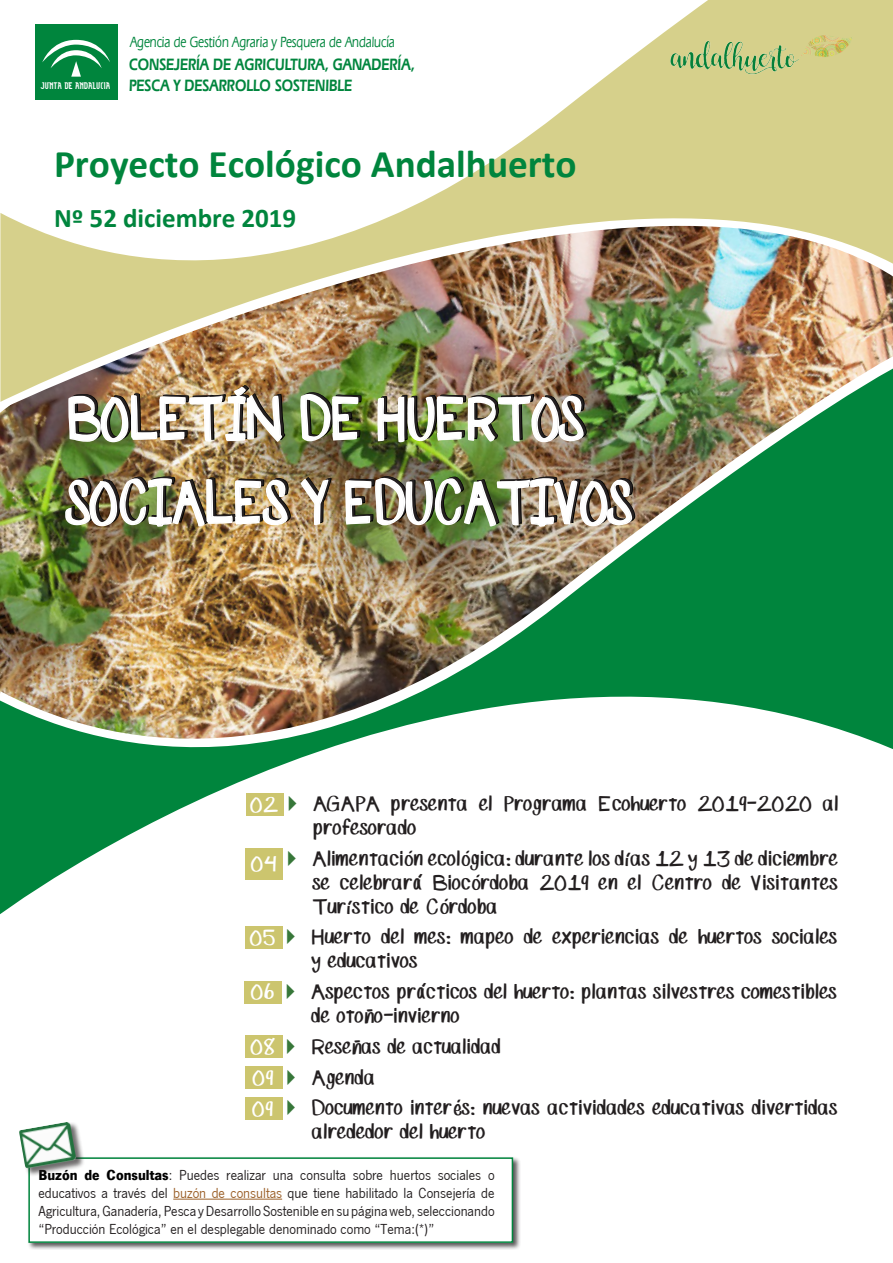
<style>
.page{position:relative;width:893px;height:1263px;background:#fff}
.page>*{position:absolute;margin:0;border:0;box-sizing:border-box;transform-origin:0 0}
.t1{font:50.7px "SP Marker Font";color:#fff;scale:.8 1}
.t2{font:700 39.3px "Calibri";color:#00853d}
.t3{font:700 27px "Calibri";color:#00853d}
.t4{font:18px/24px "SP Marker Font";color:#231f20}
.t5{font:18px "SP Marker Font";color:#fff}
.t6{font:600 17.25px "Eras IT Cby BT";color:#00853d;scale:.8 1}
.t7{font:500 15.6px "Eras IT Cby BT";color:#00853d;scale:.77 1}
.TEXTO_SI{font:15px/18px "News Got T";color:#231f20;text-align:justify}
.t8{font:5.25px "Alfabeto Andaluz Bsico";color:#fff;scale:.95 1}
.s1{font-weight:700;color:#000}
.s2{color:#9b6029}
</style>
<div class="page">
<img style="left:0;top:402px;width:893px;height:512px">
<img style="left:0;top:0;width:893px;height:402px">
<div style="left:245px;top:1035px;width:37px;height:23px;background:#ccc56e"></div>
<div style="left:245px;top:1066px;width:38px;height:23px;background:#ccc56e"></div>
<div style="left:245px;top:1097px;width:37px;height:23px;background:#ccc56e"></div>
<div style="left:246px;top:848px;width:37px;height:32px;background:#ccc56e"></div>
<div style="left:245px;top:981px;width:37px;height:23px;background:#ccc56e"></div>
<div style="left:245px;top:926px;width:37px;height:23px;background:#ccc56e"></div>
<div style="left:247px;top:793px;width:37px;height:23px;background:#ccc56e"></div>
<img style="left:649px;top:0;width:208px;height:77px">
<div style="left:27px;top:1156px;width:494px;height:94px;background:#231f20;opacity:.75"></div>
<div style="left:29px;top:1158px;width:483px;height:84px;background:#fff"></div>
<hr style="left:173px;top:1199px;width:109px;height:1px;background:#9b6029">
<div style="left:28px;top:1157px;width:485px;height:86px;border:2px solid #00853d"></div>
<div style="left:19px;top:1122px;width:66px;height:55px;background:#231f20;opacity:.65"></div>
<img style="left:19px;top:1122px;width:57px;height:47px">
<svg style="left:288px;top:850px;width:8px;height:16px"></svg>
<svg style="left:289px;top:795px;width:8px;height:16px"></svg>
<p class="t8" style="left:40px;top:84px;width:75px">JUNTA DE ANDALUCIA</p>
<p class="t7" style="left:130px;top:32px;width:345px">Agencia de Gestión Agraria y Pesquera de Andalucía</p>
<p class="t6" style="left:129px;top:54px;width:359px">CONSEJERÍA DE AGRICULTURA, GANADERÍA,</p>
<p class="t6" style="left:129px;top:75px;width:281px">PESCA Y DESARROLLO SOSTENIBLE</p>
<p class="t2" style="left:54px;top:139px;width:524px">Proyecto Ecológico Andalhuerto</p>
<p class="t3" style="left:54px;top:201px;width:244px">Nº 52 diciembre 2019</p>
<p class="t1" style="left:69px;top:389px;width:646px">BOLETÍN DE HUERTOS</p>
<p class="t1" style="left:69px;top:473px;width:707px">SOCIALES Y EDUCATIVOS</p>
<p class="t5" style="left:251px;top:794px;width:29px">O2</p>
<p class="t4" style="left:314px;top:793px;width:527px">AGAPA presenta el Programa Ecohuerto 2O19-2O2O al profesorado</p>
<p class="t5" style="left:252px;top:854px;width:27px">O4</p>
<p class="t4" style="left:313px;top:848px;width:527px;text-align:justify">Alimentación ecológica: durante los días 12 y 13 de diciembre se celebrará Biocórdoba 2O19 en el Centro de Visitantes Turístico de Córdoba</p>
<p class="t5" style="left:251px;top:927px;width:27px">O5</p>
<p class="t4" style="left:313px;top:926px;width:527px">Huerto del mes: mapeo de experiencias de huertos sociales y educativos</p>
<p class="t5" style="left:252px;top:982px;width:24px">O6</p>
<p class="t4" style="left:312px;top:981px;width:527px">Aspectos prácticos del huerto: plantas silvestres comestibles de otoño-invierno</p>
<p class="t5" style="left:251px;top:1036px;width:26px">O8</p>
<p class="t5" style="left:254px;top:1067px;width:22px">O9</p>
<p class="t5" style="left:253px;top:1098px;width:22px">O9</p>
<p class="t4" style="left:313px;top:1036px;width:191px">Reseñas de actualidad</p>
<p class="t4" style="left:313px;top:1067px;width:65px">Agenda</p>
<p class="t4" style="left:313px;top:1097px;width:527px">Documento interés: nuevas actividades educativas divertidas alrededor del huerto</p>
<p class="TEXTO_SI" style="left:38px;top:1166px;width:458px"><span class="s1">Buzón de Consultas</span>: Puedes realizar una consulta sobre huertos sociales o educativos a través del <span class="s2">buzón de consultas</span> que tiene habilitado la Consejería de Agricultura, Ganadería, Pesca y Desarrollo Sostenible en su página web, seleccionando “Producción Ecológica” en el desplegable denominado como “Tema:(*)”</p>
</div>
